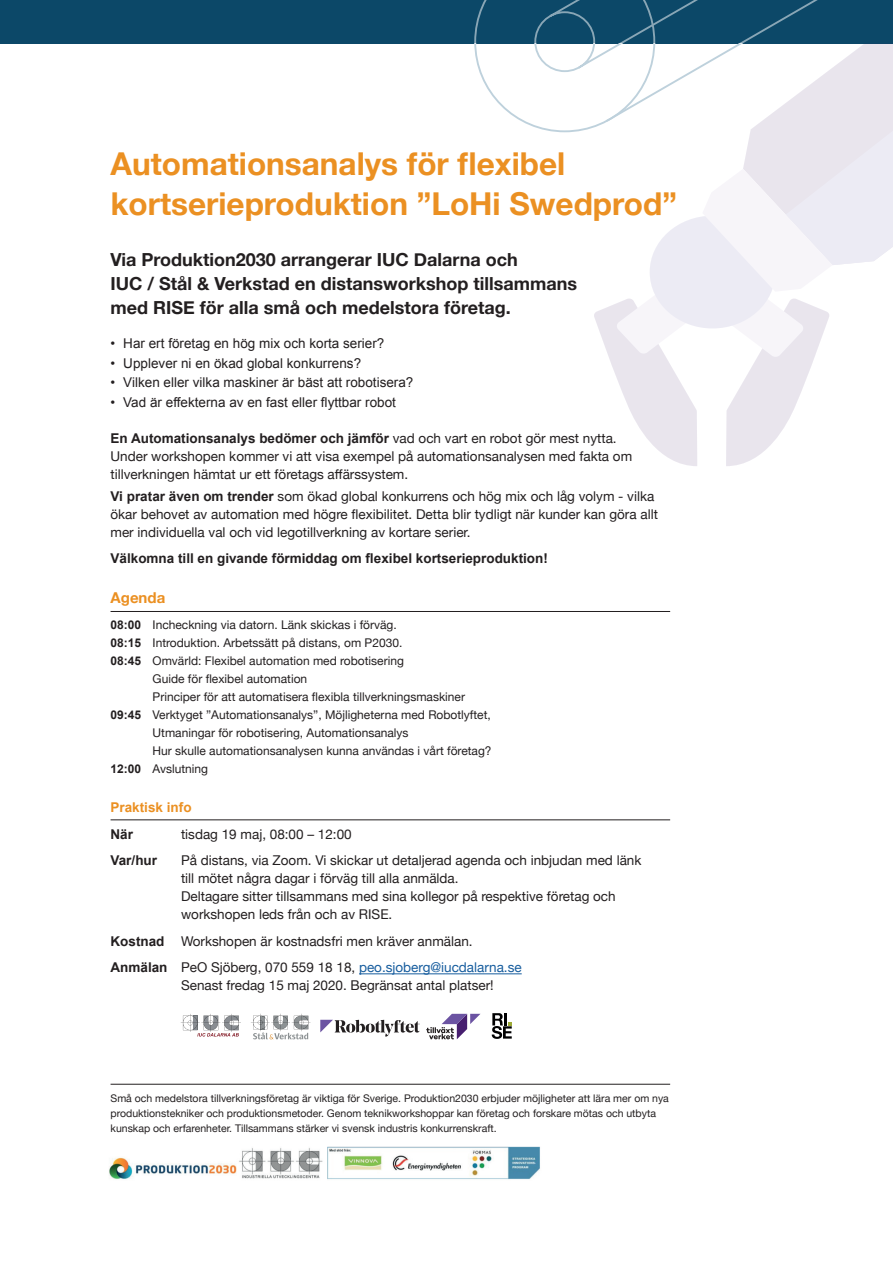
<style>
.page{position:relative;width:893px;height:1263px;background:#fff}
.page>*{position:absolute;margin:0;border:0;box-sizing:border-box;transform-origin:0 0}
.t1{font:700 31.5px/40px "Helvetica Neue";color:#eb9022}
.t2{font:700 18px/24px "Helvetica Neue";color:#231f20}
.t3{font:700 15px "Helvetica Neue";color:#eb9022}
.t4{font:13.5px/18px "Helvetica Neue";color:#231f20}
.t5{font:13.5px "Arial";color:#231f20}
.t6{font:700 13.5px "Arial";color:#231f20}
.t7{font:700 13.5px "Arial";color:#eb9022}
.t8{font:12px "Helvetica Neue";color:#231f20}
.t9{font:10.5px/15px "Helvetica Neue";color:#231f20}
.s1{font-family:"Helvetica Neue";font-weight:400}
.s2{font-family:"Arial";font-weight:700}
.s3{color:#175d9e}
</style>
<div class="page">
<hr style="left:359px;top:973px;width:163px;height:1px;background:#175d9e">
<div style="left:0;top:0;width:893px;height:43px;background:#0c4868"></div>
<svg style="left:492px;top:1013px;width:20px;height:26px"></svg>
<hr style="left:111px;top:611px;width:559px;height:1px;background:#231f20">
<hr style="left:111px;top:819px;width:559px;height:1px;background:#231f20">
<hr style="left:111px;top:1084px;width:559px;height:1px;background:#231f20">
<svg style="left:474px;top:0;width:419px;height:466px"></svg>
<svg style="left:251px;top:1014px;width:59px;height:25px"></svg>
<img style="left:201px;top:1033px;width:38px;height:3px">
<svg style="left:181px;top:1014px;width:60px;height:18px"></svg>
<svg style="left:426px;top:1014px;width:54px;height:25px"></svg>
<svg style="left:320px;top:1020px;width:100px;height:16px"></svg>
<img style="left:109px;top:1146px;width:431px;height:34px">
<h1 class="t1" style="left:111px;top:144px;width:568px">Automationsanalys för flexibel kortserieproduktion ”LoHi Swedprod”</h1>
<h2 class="t2" style="left:111px;top:248px;width:468px">Via Produktion2030 arrangerar IUC Dalarna och<br>IUC / Stål &amp; Verkstad en distansworkshop tillsammans med RISE för alla små och medelstora företag.</h2>
<p class="t5" style="left:111px;top:334px;width:275px">• Har ert företag en hög mix och korta serier?</p>
<p class="t5" style="left:111px;top:354px;width:252px">• Upplever ni en ökad global konkurrens?</p>
<p class="t5" style="left:111px;top:373px;width:304px">• Vilken eller vilka maskiner är bäst att robotisera?</p>
<p class="t5" style="left:111px;top:393px;width:287px">• Vad är effekterna av en fast eller flyttbar robot</p>
<p class="t6" style="left:111px;top:429px;width:508px">En Automationsanalys bedömer och jämför <span class="s1">vad och vart en robot gör mest nytta.</span></p>
<p class="t4" style="left:111px;top:448px;width:523px">Under workshopen kommer vi att visa exempel på automationsanalysen med fakta om tillverkningen hämtat ur ett företags affärssystem.</p>
<p class="t4" style="left:111px;top:488px;width:549px"><span class="s2">Vi pratar även om trender</span> som ökad global konkurrens och hög mix och låg volym - vilka ökar behovet av automation med högre flexibilitet. Detta blir tydligt när kunder kan göra allt mer individuella val och vid legotillverkning av kortare serier.</p>
<p class="t6" style="left:111px;top:550px;width:439px">Välkomna till en givande förmiddag om flexibel kortserieproduktion!</p>
<p class="t3" style="left:111px;top:585px;width:56px">Agenda</p>
<p class="t8" style="left:111px;top:616px;width:288px"><span class="s2">08:00</span> Incheckning via datorn. Länk skickas i förväg.</p>
<p class="t8" style="left:111px;top:634px;width:293px"><span class="s2">08:15</span> Introduktion. Arbetssätt på distans, om P2030.</p>
<p class="t8" style="left:111px;top:652px;width:295px"><span class="s2">08:45</span> Omvärld: Flexibel automation med robotisering</p>
<p class="t8" style="left:153px;top:670px;width:156px">Guide för flexibel automation</p>
<p class="t8" style="left:153px;top:688px;width:314px">Principer för att automatisera flexibla tillverkningsmaskiner</p>
<p class="t8" style="left:111px;top:706px;width:382px"><span class="s2">09:45</span> Verktyget ”Automationsanalys”, Möjligheterna med Robotlyftet,</p>
<p class="t8" style="left:153px;top:724px;width:258px">Utmaningar för robotisering, Automationsanalys</p>
<p class="t8" style="left:153px;top:742px;width:340px">Hur skulle automationsanalysen kunna användas i vårt företag?</p>
<p class="t8" style="left:111px;top:760px;width:99px"><span class="s2">12:00</span> Avslutning</p>
<p class="t7" style="left:111px;top:799px;width:83px">Praktisk info</p>
<p class="t6" style="left:111px;top:825px;width:24px">När</p>
<p class="t4" style="left:181px;top:826px;width:172px">tisdag 19 maj, 08:00 – 12:00</p>
<p class="t6" style="left:111px;top:852px;width:48px">Var/hur</p>
<p class="t4" style="left:181px;top:852px;width:462px">På distans, via Zoom. Vi skickar ut detaljerad agenda och inbjudan med länk till mötet några dagar i förväg till alla anmälda.<br>Deltagare sitter tillsammans med sina kollegor på respektive företag och workshopen leds från och av RISE.</p>
<p class="t4" style="left:111px;top:929px;width:413px;line-height:26.5px"><span class="s2">Kostnad</span> Workshopen är kostnadsfri men kräver anmälan.<br><span class="s2">Anmälan</span> PeO Sjöberg, 070 559 18 18, <span class="s3">peo.sjoberg@iucdalarna.se</span></p>
<p class="t4" style="left:181px;top:977px;width:314px">Senast fredag 15 maj 2020. Begränsat antal platser!</p>
<p class="t9" style="left:111px;top:1091px;width:560px">Små och medelstora tillverkningsföretag är viktiga för Sverige. Produktion2030 erbjuder möjligheter att lära mer om nya produktionstekniker och produktionsmetoder. Genom teknikworkshoppar kan företag och forskare mötas och utbyta kunskap och erfarenheter. Tillsammans stärker vi svensk industris konkurrenskraft.</p>
</div>
